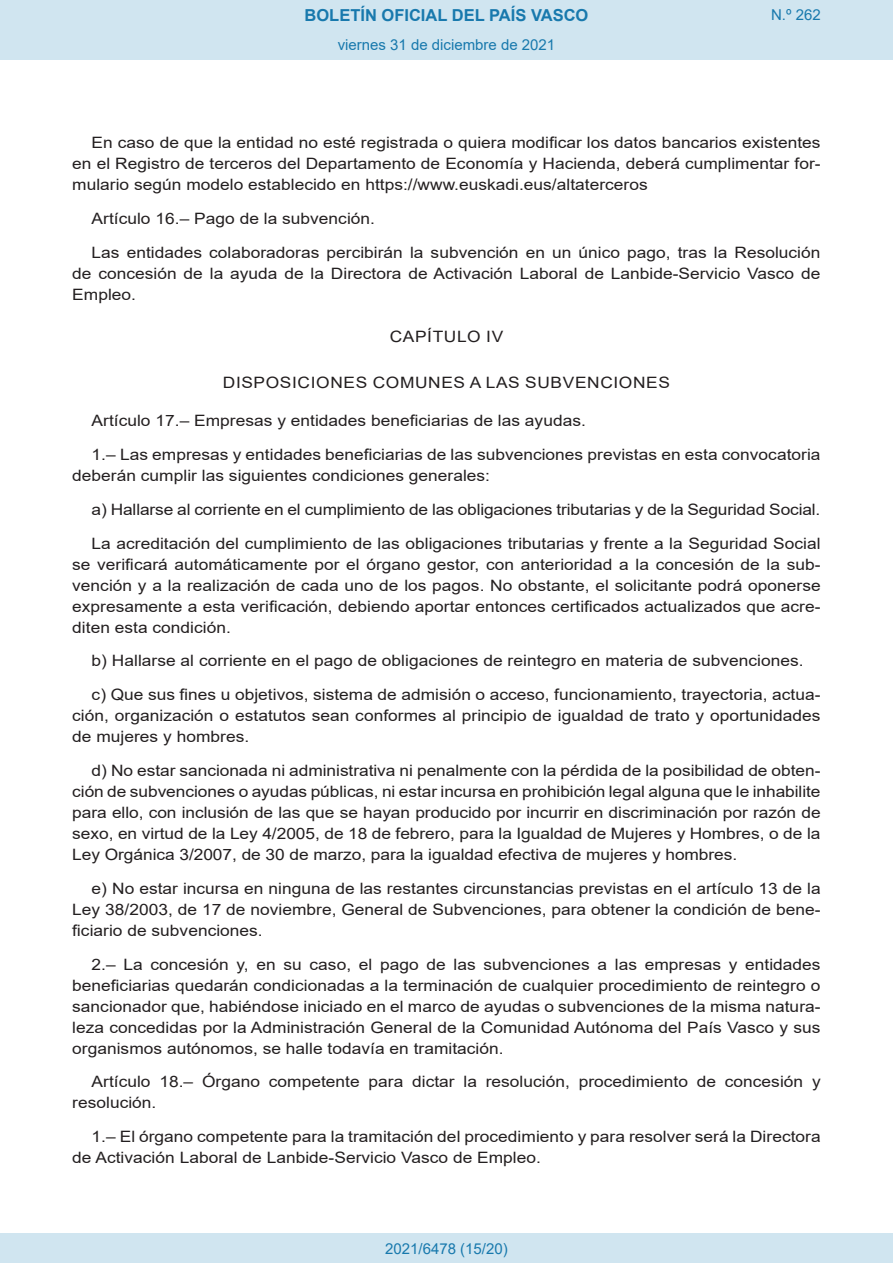
<style>
.page{position:relative;width:893px;height:1263px;background:#fff}
.page>*{position:absolute;margin:0;border:0;box-sizing:border-box;transform-origin:0 0}
.t1{font:700 16.5px "Arial";color:#1879ad}
.BOPVDetalle{font:15.6px/21px "Arial";color:#231f20;text-align:justify;scale:1.11 1}
.BOPVClave{font:15.6px "Arial";letter-spacing:.035em;color:#231f20;scale:1.11 1}
.Paginacion_Centro{font:15px "Arial";color:#1879ad}
</style>
<div class="page">
<div style="left:0;top:0;width:893px;height:60px;background:#d0e5f0"></div>
<div style="left:0;top:1233px;width:893px;height:30px;background:#d0e5f0"></div>
<p class="t1" style="left:305px;top:3px;width:285px">BOLETÍN OFICIAL DEL PAÍS VASCO</p>
<p class="Paginacion_Centro" style="left:338px;top:35px;width:219px">viernes 31 de diciembre de 2021</p>
<p class="Paginacion_Centro" style="left:771px;top:5px;width:51px">N.º 262</p>
<p class="BOPVDetalle" style="left:72px;top:132px;width:676px;text-indent:19px">En caso de que la entidad no esté registrada o quiera modificar los datos bancarios existentes en el Registro de terceros del Departamento de Economía y Hacienda, deberá cumplimentar for&shy;mulario según modelo establecido en https://www.euskadi.eus/altaterceros</p>
<p class="BOPVDetalle" style="left:92px;top:208px;width:257px">Artículo 16.– Pago de la subvención.</p>
<p class="BOPVDetalle" style="left:72px;top:242px;width:675px;text-indent:19px">Las entidades colaboradoras percibirán la subvención en un único pago, tras la Resolución de concesión de la ayuda de la Directora de Activación Laboral de Lanbide-Servicio Vasco de Empleo.</p>
<p class="BOPVClave" style="left:390px;top:326px;width:104px">CAPÍTULO IV</p>
<p class="BOPVClave" style="left:223px;top:372px;width:404px">DISPOSICIONES COMUNES A LAS SUBVENCIONES</p>
<p class="BOPVDetalle" style="left:92px;top:410px;width:447px">Artículo 17.– Empresas y entidades beneficiarias de las ayudas.</p>
<p class="BOPVDetalle" style="left:72px;top:444px;width:676px;text-indent:19px">1.– Las empresas y entidades beneficiarias de las subvenciones previstas en esta convocatoria deberán cumplir las siguientes condiciones generales:</p>
<p class="BOPVDetalle" style="left:92px;top:499px;width:658px">a) Hallarse al corriente en el cumplimiento de las obligaciones tributarias y de la Seguridad Social.</p>
<p class="BOPVDetalle" style="left:72px;top:533px;width:676px;text-indent:19px">La acreditación del cumplimiento de las obligaciones tributarias y frente a la Seguridad Social se verificará automáticamente por el órgano gestor, con anterioridad a la concesión de la sub&shy;vención y a la realización de cada uno de los pagos. No obstante, el solicitante podrá oponerse expresamente a esta verificación, debiendo aportar entonces certificados actualizados que acre&shy;diten esta condición.</p>
<p class="BOPVDetalle" style="left:92px;top:650px;width:643px">b) Hallarse al corriente en el pago de obligaciones de reintegro en materia de subvenciones.</p>
<p class="BOPVDetalle" style="left:72px;top:684px;width:676px;text-indent:19px">c) Que sus fines u objetivos, sistema de admisión o acceso, funcionamiento, trayectoria, actua&shy;ción, organización o estatutos sean conformes al principio de igualdad de trato y oportunidades de mujeres y hombres.</p>
<p class="BOPVDetalle" style="left:72px;top:760px;width:676px;text-indent:19px">d) No estar sancionada ni administrativa ni penalmente con la pérdida de la posibilidad de obten&shy;ción de subvenciones o ayudas públicas, ni estar incursa en prohibición legal alguna que le inhabilite para ello, con inclusión de las que se hayan producido por incurrir en discriminación por razón de sexo, en virtud de la Ley 4/2005, de 18 de febrero, para la Igualdad de Mujeres y Hombres, o de la Ley Orgánica 3/2007, de 30 de marzo, para la igualdad efectiva de mujeres y hombres.</p>
<p class="BOPVDetalle" style="left:72px;top:878px;width:676px;text-indent:19px">e) No estar incursa en ninguna de las restantes circunstancias previstas en el artículo 13 de la Ley 38/2003, de 17 de noviembre, General de Subvenciones, para obtener la condición de bene&shy;ficiario de subvenciones.</p>
<p class="BOPVDetalle" style="left:72px;top:953px;width:676px;text-indent:19px">2.– La concesión y, en su caso, el pago de las subvenciones a las empresas y entidades beneficiarias quedarán condicionadas a la terminación de cualquier procedimiento de reintegro o sancionador que, habiéndose iniciado en el marco de ayudas o subvenciones de la misma natura&shy;leza concedidas por la Administración General de la Comunidad Autónoma del País Vasco y sus organismos autónomos, se halle todavía en tramitación.</p>
<p class="BOPVDetalle" style="left:72px;top:1071px;width:676px;text-indent:19px">Artículo 18.– Órgano competente para dictar la resolución, procedimiento de concesión y resolución.</p>
<p class="BOPVDetalle" style="left:72px;top:1126px;width:676px;text-indent:19px">1.– El órgano competente para la tramitación del procedimiento y para resolver será la Directora de Activación Laboral de Lanbide-Servicio Vasco de Empleo.</p>
<p class="Paginacion_Centro" style="left:385px;top:1238px;width:124px">2021/6478 (15/20)</p>
</div>
